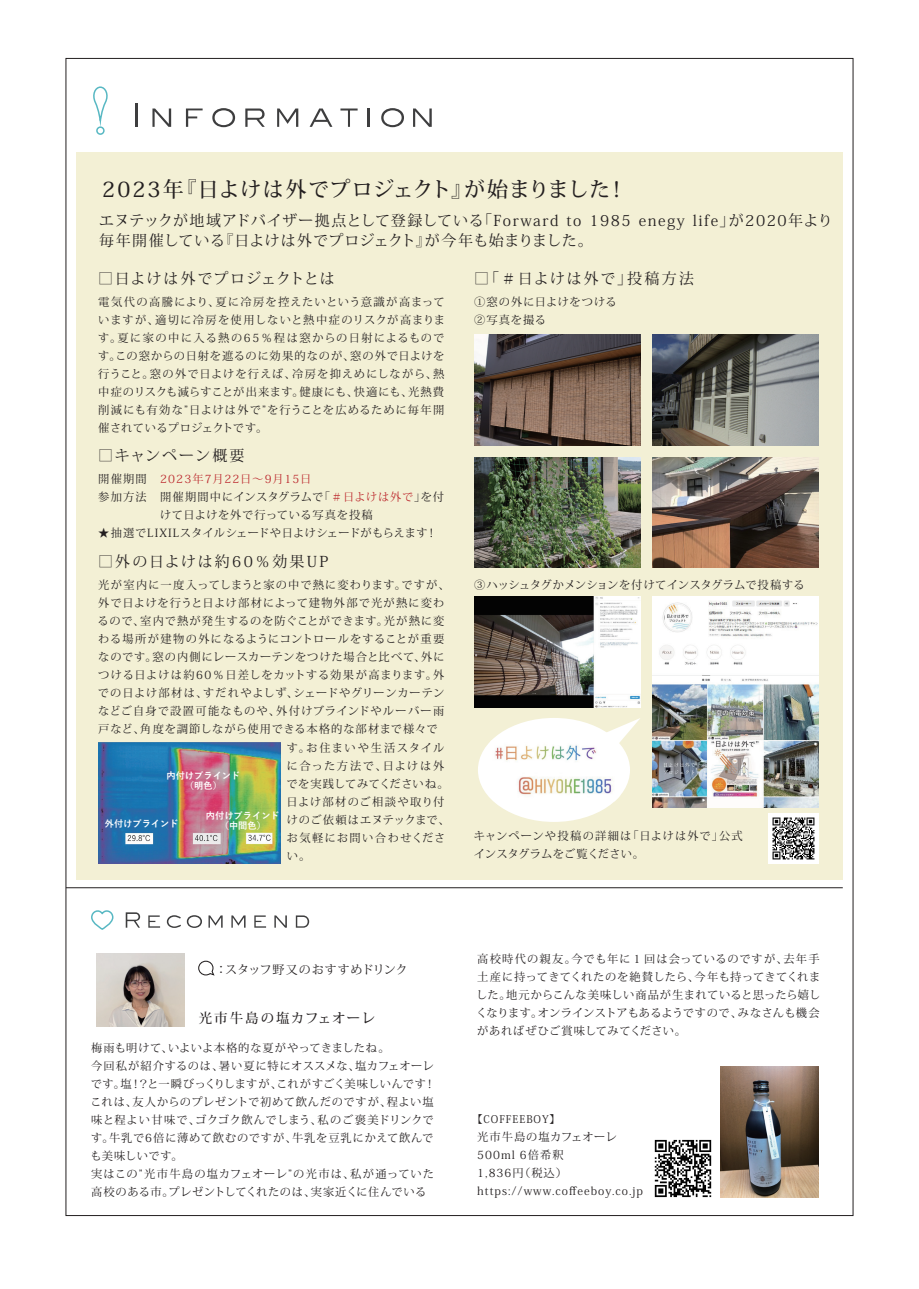
<style>
.page{position:relative;width:919px;height:1289px;background:#fff}
.page>*{position:absolute;margin:0;border:0;box-sizing:border-box;transform-origin:0 0}
.t1{font:500 21px "Koz Min Pr 6 N";letter-spacing:.04em;color:#231f20}
.t2{font:15px/19.5px "Koz Min Pr 6 N";letter-spacing:.06em;color:#231f20}
.t3{font:15px "Koz Min Pr 6 N";letter-spacing:.07em;color:#231f20}
.t4{font:15px "Koz Min Pr 6 N";letter-spacing:.14em;color:#231f20}
.t5{font:15px "Koz Min Pr 6 N";letter-spacing:.125em;color:#231f20}
.t6{font:15px "Koz Min Pr 6 N";letter-spacing:.13em;color:#231f20}
.t7{font:500 13.5px "Koz Min Pr 6 N";letter-spacing:.1em;color:#231f20}
.t8{font:12px "Koz Min Pr 6 N";letter-spacing:.03em;color:#231f20}
.t9{font:11.25px/18px "Koz Min Pr 6 N";letter-spacing:.06em;color:#231f20}
.t10{font:11.25px/18px "Koz Min Pr 6 N";letter-spacing:.1em;color:#231f20}
.t11{font:11.25px/18px "Koz Min Pr 6 N";letter-spacing:.09em;color:#231f20}
.t12{font:11.25px "Koz Min Pr 6 N";letter-spacing:.03em;color:#231f20}
.t13{font:11.25px "Koz Min Pr 6 N";letter-spacing:.01em;color:#231f20}
.t14{font:10.5px "Koz Min Pr 6 N";letter-spacing:.09em;color:#231f20}
.t15{font:700 9.3px/10.1px "Yu Gothic";color:#fff;text-align:center}
.s1{color:#bc282d}
</style>
<div class="page">
<div style="left:76px;top:152px;width:766px;height:727px;background:#f3f0d5"></div>
<hr style="left:136px;top:104px;width:2px;height:23px;background:#3e3e3f">
<svg style="left:152px;top:108px;width:19px;height:19px"></svg>
<svg style="left:186px;top:108px;width:16px;height:19px"></svg>
<svg style="left:212px;top:108px;width:23px;height:19px"></svg>
<svg style="left:245px;top:108px;width:20px;height:19px"></svg>
<svg style="left:277px;top:108px;width:21px;height:19px"></svg>
<svg style="left:309px;top:108px;width:23px;height:19px"></svg>
<svg style="left:340px;top:108px;width:17px;height:19px"></svg>
<svg style="left:368px;top:108px;width:2px;height:19px"></svg>
<svg style="left:381px;top:108px;width:23px;height:19px"></svg>
<svg style="left:413px;top:108px;width:18px;height:19px"></svg>
<svg style="left:93px;top:86px;width:15px;height:36px"></svg>
<div style="left:96px;top:126px;width:9px;height:9px;border:2px solid #58b8c3;border-radius:50%"></div>
<svg style="left:198px;top:960px;width:17px;height:16px"></svg>
<img style="left:96px;top:953px;width:88px;height:73px">
<svg style="left:91px;top:910px;width:23px;height:20px"></svg>
<svg style="left:126px;top:912px;width:14px;height:15px"></svg>
<svg style="left:148px;top:915px;width:12px;height:12px"></svg>
<svg style="left:167px;top:915px;width:14px;height:13px"></svg>
<svg style="left:187px;top:915px;width:15px;height:12px"></svg>
<svg style="left:208px;top:915px;width:15px;height:12px"></svg>
<svg style="left:231px;top:915px;width:14px;height:12px"></svg>
<svg style="left:254px;top:915px;width:12px;height:12px"></svg>
<svg style="left:274px;top:915px;width:13px;height:12px"></svg>
<svg style="left:296px;top:915px;width:13px;height:12px"></svg>
<img style="left:652px;top:334px;width:166px;height:111px">
<img style="left:474px;top:334px;width:166px;height:111px">
<img style="left:652px;top:457px;width:166px;height:111px">
<img style="left:474px;top:597px;width:166px;height:111px">
<img style="left:652px;top:597px;width:166px;height:210px">
<img style="left:474px;top:457px;width:166px;height:111px">
<img style="left:98px;top:742px;width:182px;height:121px">
<svg style="left:603px;top:718px;width:37px;height:27px"></svg>
<div style="left:478px;top:718px;width:152px;height:104px;background:#fff;border-radius:50%"></div>
<img style="left:495px;top:745px;width:101px;height:16px">
<img style="left:518px;top:777px;width:102px;height:24px">
<img style="left:768px;top:813px;width:50px;height:50px">
<img style="left:720px;top:1066px;width:98px;height:131px">
<img style="left:654px;top:1139px;width:58px;height:59px">
<hr style="left:66px;top:887px;width:776px;height:1px;background:#231f20">
<h1 class="t1" style="left:102px;top:177px;width:526px">2023年『日よけは外でプロジェクト』が始まりました！</h1>
<h2 class="t2" style="left:99px;top:211px;width:734px">エヌテックが地域アドバイザー拠点として登録している「Forward to 1985 enegy life」が2020年より毎年開催している『日よけは外でプロジェクト』が今年も始まりました。</h2>
<h2 class="t3" style="left:98px;top:270px;width:238px">□日よけは外でプロジェクトとは</h2>
<p class="t9" style="left:98px;top:293px;width:348px;text-align:justify">電気代の高騰により、夏に冷房を控えたいという意識が高まっていますが、適切に冷房を使用しないと熱中症のリスクが高まります。夏に家の中に入る熱の65％程は窓からの日射によるものです。この窓からの日射を遮るのに効果的なのが、窓の外で日よけを行うこと。窓の外で日よけを行えば、冷房を抑えめにしながら、熱中症のリスクも減らすことが出来ます。健康にも、快適にも、光熱費削減にも有効な”日よけは外で”を行うことを広めるために毎年開催されているプロジェクトです。</p>
<h2 class="t6" style="left:98px;top:447px;width:148px">□キャンペーン概要</h2>
<p class="t9" style="left:98px;top:470px;width:347px">開催期間　<span class="s1">2023年7月22日～9月15日<br></span>参加方法　開催期間中にインスタグラムで「<span class="s1">＃日よけは外で</span>」を付　　　　　けて日よけを外で行っている写真を投稿</p>
<p class="t12" style="left:98px;top:527px;width:340px">★抽選でLIXILスタイルシェードや日よけシェードがもらえます！</p>
<h2 class="t4" style="left:98px;top:552px;width:232px">□外の日よけは約60％効果UP</h2>
<p class="t9" style="left:98px;top:575px;width:353px">光が室内に一度入ってしまうと家の中で熱に変わります。ですが、外で日よけを行うと日よけ部材によって建物外部で光が熱に変わるので、室内で熱が発生するのを防ぐことができます。光が熱に変わる場所が建物の外になるようにコントロールをすることが重要なのです。窓の内側にレースカーテンをつけた場合と比べて、外につける日よけは約60％日差しをカットする効果が高まります。外での日よけ部材は、すだれやよしず、シェードやグリーンカーテンなどご自身で設置可能なものや、外付けブラインドやルーバー雨戸など、角度を調節しながら使用できる本格的な部材まで様々で</p>
<p class="t15" style="left:166px;top:771px;width:75px">内付けブラインド（明色）</p>
<p class="t15" style="left:206px;top:811px;width:75px">内付けブラインド（中間色）</p>
<p class="t15" style="left:105px;top:819px;width:75px">外付けブラインド</p>
<p class="t10" style="left:286px;top:739px;width:165px">す。お住まいや生活スタイルに合った方法で、日よけは外でを実践してみてくださいね。日よけ部材のご相談や取り付けのご依頼はエヌテックまで、お気軽にお問い合わせください。</p>
<h2 class="t5" style="left:474px;top:270px;width:221px">□「＃日よけは外で」投稿方法</h2>
<p class="t9" style="left:474px;top:293px;width:144px">①窓の外に日よけをつける<br>②写真を撮る</p>
<p class="t13" style="left:474px;top:578px;width:332px">③ハッシュタグかメンションを付けてインスタグラムで投稿する</p>
<p class="t9" style="left:474px;top:827px;width:270px">キャンペーンや投稿の詳細は「日よけは外で」公式インスタグラムをご覧ください。</p>
<p class="t8" style="left:215px;top:962px;width:194px">：スタッフ野又のおすすめドリンク</p>
<p class="t9" style="left:476px;top:950px;width:346px;text-align:justify">高校時代の親友。今でも年に１回は会っているのですが、去年手土産に持ってきてくれたのを絶賛したら、今年も持ってきてくれました。地元からこんな美味しい商品が生まれていると思ったら嬉しくなります。オンラインストアもあるようですので、みなさんも機会があればぜひご賞味してみてください。</p>
<p class="t7" style="left:199px;top:1010px;width:178px">光市牛島の塩カフェオーレ</p>
<p class="t9" style="left:90px;top:1038px;width:346px">梅雨も明けて、いよいよ本格的な夏がやってきましたね。<br>今回私が紹介するのは、暑い夏に特にオススメな、塩カフェオーレです。塩！？と一瞬びっくりしますが、これがすごく美味しいんです！これは、友人からのプレゼントで初めて飲んだのですが、程よい塩味と程よい甘味で、ゴクゴク飲んでしまう、私のご褒美ドリンクです。牛乳で6倍に薄めて飲むのですが、牛乳を豆乳にかえて飲んでも美味しいです。<br>実はこの”光市牛島の塩カフェオーレ”の光市は、私が通っていた高校のある市。プレゼントしてくれたのは、実家近くに住んでいる</p>
<p class="t14" style="left:472px;top:1113px;width:90px">【COFFEEBOY】</p>
<p class="t11" style="left:477px;top:1128px;width:167px">光市牛島の塩カフェオーレ<br>500ml 6倍希釈<br>1,836円（税込）https://www.coffeeboy.co.jp</p>
</div>
